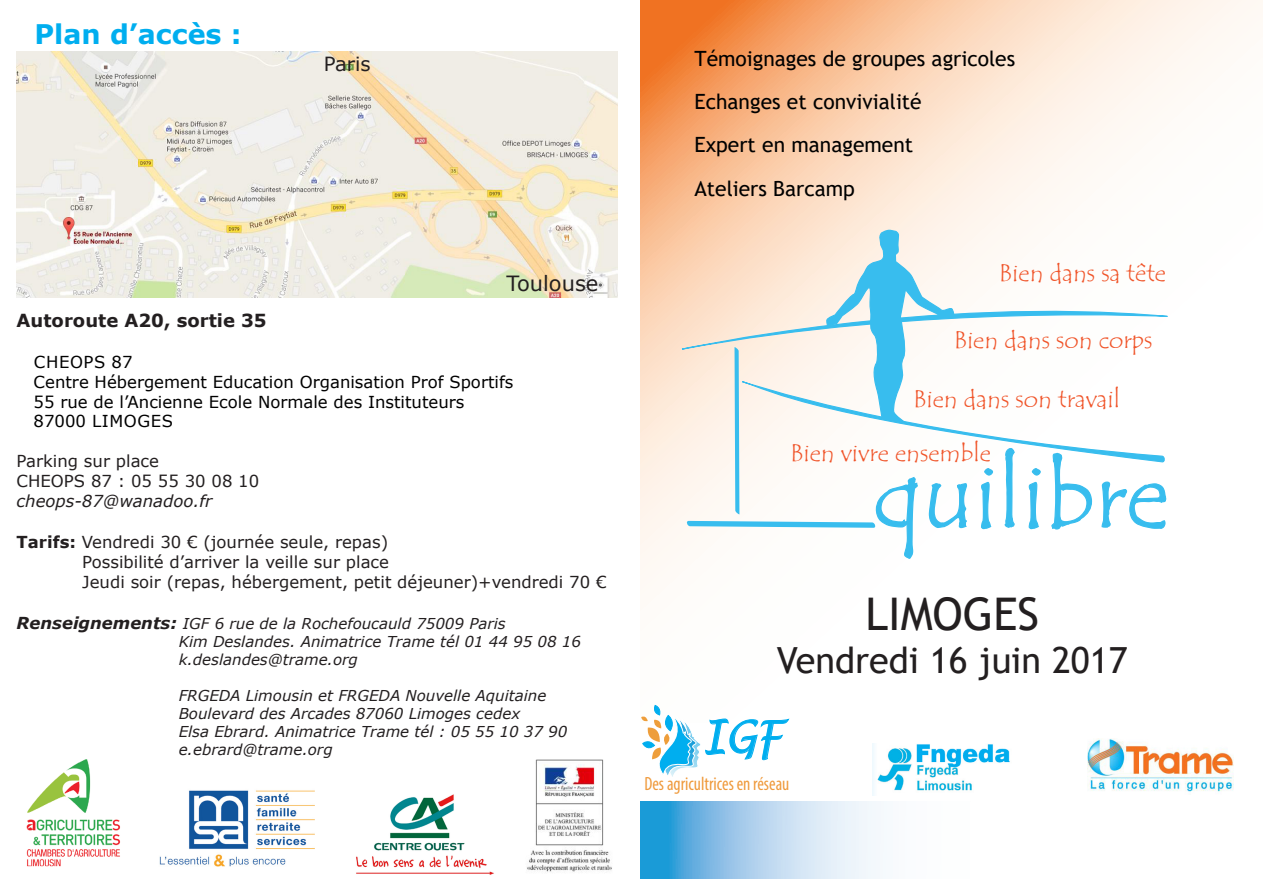
<style>
.page{position:relative;width:1263px;height:893px;background:#fff}
.page>*{position:absolute;margin:0;border:0;box-sizing:border-box;transform-origin:0 0}
.t1{font:92.85px "Tempus Sans ITC";color:#38bdee}
.t2{font:italic 45.15px "Lucida Handwriting";color:#00aeef;scale:.94 1}
.t3{font:45px "Trebuchet MS";color:#231f20}
.t4{font:36px "Trebuchet MS";color:#231f20}
.t5{font:700 27px "Verdana";color:#00aeef}
.t6{font:24.3px "Tempus Sans ITC";color:#f05429}
.t7{font:21px "Trebuchet MS";color:#000}
.t8{font:21px "Verdana";color:#231f20}
.t9{font:19.5px "Verdana";color:#231f20}
.t10{font:condensed 19.2px "Myriad Pro";color:#ef9a3c;scale:.94 1}
.t11{font:700 18px "Verdana";color:#231f20}
.t12{font:16.5px "Verdana";color:#231f20}
.t13{font:16.5px "Verdana";color:#000}
.t14{font:16.5px "Verdana";letter-spacing:.035em;color:#000}
.t15{font:italic 16.5px "Verdana";color:#231f20}
.t16{font:italic 15px "Verdana";color:#231f20}
.s1{font-weight:700}
.s2{font-weight:700;font-size:16.5px}
</style>
<div class="page">
<svg style="left:640px;top:801px;width:241px;height:77px;background:#a0ceeb"></svg>
<img style="left:1087px;top:738px;width:147px;height:54px">
<svg style="left:640px;top:0;width:623px;height:720px"></svg>
<img style="left:17px;top:52px;width:601px;height:246px">
<img style="left:527px;top:759px;width:85px;height:113px">
<img style="left:356px;top:794px;width:138px;height:81px">
<img style="left:26px;top:759px;width:94px;height:108px">
<img style="left:873px;top:743px;width:137px;height:52px">
<img style="left:159px;top:790px;width:156px;height:77px">
<svg style="left:681px;top:226px;width:487px;height:333px"></svg>
<svg style="left:641px;top:705px;width:148px;height:72px"></svg>
<p class="t5" style="left:35px;top:15px;width:209px">Plan d’accès :</p>
<p class="t9" style="left:324px;top:50px;width:48px">Paris</p>
<p class="t8" style="left:506px;top:269px;width:93px">Toulouse</p>
<p class="t11" style="left:17px;top:307px;width:252px">Autoroute A20, sortie 35</p>
<p class="t14" style="left:34px;top:351px;width:100px">CHEOPS 87</p>
<p class="t13" style="left:34px;top:370px;width:481px">Centre Hébergement Education Organisation Prof Sportifs</p>
<p class="t13" style="left:34px;top:390px;width:432px">55 rue de l’Ancienne Ecole Normale des Instituteurs</p>
<p class="t14" style="left:34px;top:410px;width:141px">87000 LIMOGES</p>
<p class="t12" style="left:17px;top:450px;width:144px">Parking sur place</p>
<p class="t12" style="left:17px;top:469px;width:244px">CHEOPS 87 : 05 55 30 08 10</p>
<p class="t15" style="left:17px;top:489px;width:197px">cheops-87@wanadoo.fr</p>
<p class="t12" style="left:17px;top:531px;width:373px"><span class="s1">Tarifs:</span> Vendredi 30 € (journée seule, repas)</p>
<p class="t12" style="left:82px;top:550px;width:308px">Possibilité d’arriver la veille sur place</p>
<p class="t12" style="left:82px;top:570px;width:526px">Jeudi soir (repas, hébergement, petit déjeuner)+vendredi 70 €</p>
<p class="t16" style="left:17px;top:613px;width:491px"><span class="s2">Renseignements:</span> IGF 6 rue de la Rochefoucauld 75009 Paris</p>
<p class="t16" style="left:179px;top:631px;width:404px">Kim Deslandes. Animatrice Trame tél 01 44 95 08 16</p>
<p class="t16" style="left:179px;top:649px;width:181px">k.deslandes@trame.org</p>
<p class="t16" style="left:179px;top:685px;width:369px">FRGEDA Limousin et FRGEDA Nouvelle Aquitaine</p>
<p class="t16" style="left:179px;top:703px;width:343px">Boulevard des Arcades 87060 Limoges cedex</p>
<p class="t16" style="left:179px;top:721px;width:390px">Elsa Ebrard. Animatrice Trame tél : 05 55 10 37 90</p>
<p class="t16" style="left:179px;top:739px;width:156px">e.ebrard@trame.org</p>
<p class="t7" style="left:694px;top:45px;width:322px">Témoignages de groupes agricoles</p>
<p class="t7" style="left:694px;top:88px;width:229px">Echanges et convivialité</p>
<p class="t7" style="left:694px;top:132px;width:220px">Expert en management</p>
<p class="t7" style="left:694px;top:175px;width:162px">Ateliers Barcamp</p>
<p class="t6" style="left:999px;top:258px;width:168px">Bien dans sa tête</p>
<p class="t6" style="left:954px;top:324px;width:200px">Bien dans son corps</p>
<p class="t6" style="left:913px;top:383px;width:208px">Bien dans son travail</p>
<p class="t6" style="left:790px;top:438px;width:202px">Bien vivre ensemble</p>
<p class="t1" style="left:873px;top:437px;width:297px">quilibre</p>
<p class="t3" style="left:865px;top:586px;width:175px">LIMOGES</p>
<p class="t4" style="left:777px;top:638px;width:352px">Vendredi 16 juin 2017</p>
<p class="t2" style="left:702px;top:710px;width:86px">IGF</p>
<p class="t10" style="left:644px;top:772px;width:156px">Des agricultrices en réseau</p>
</div>
